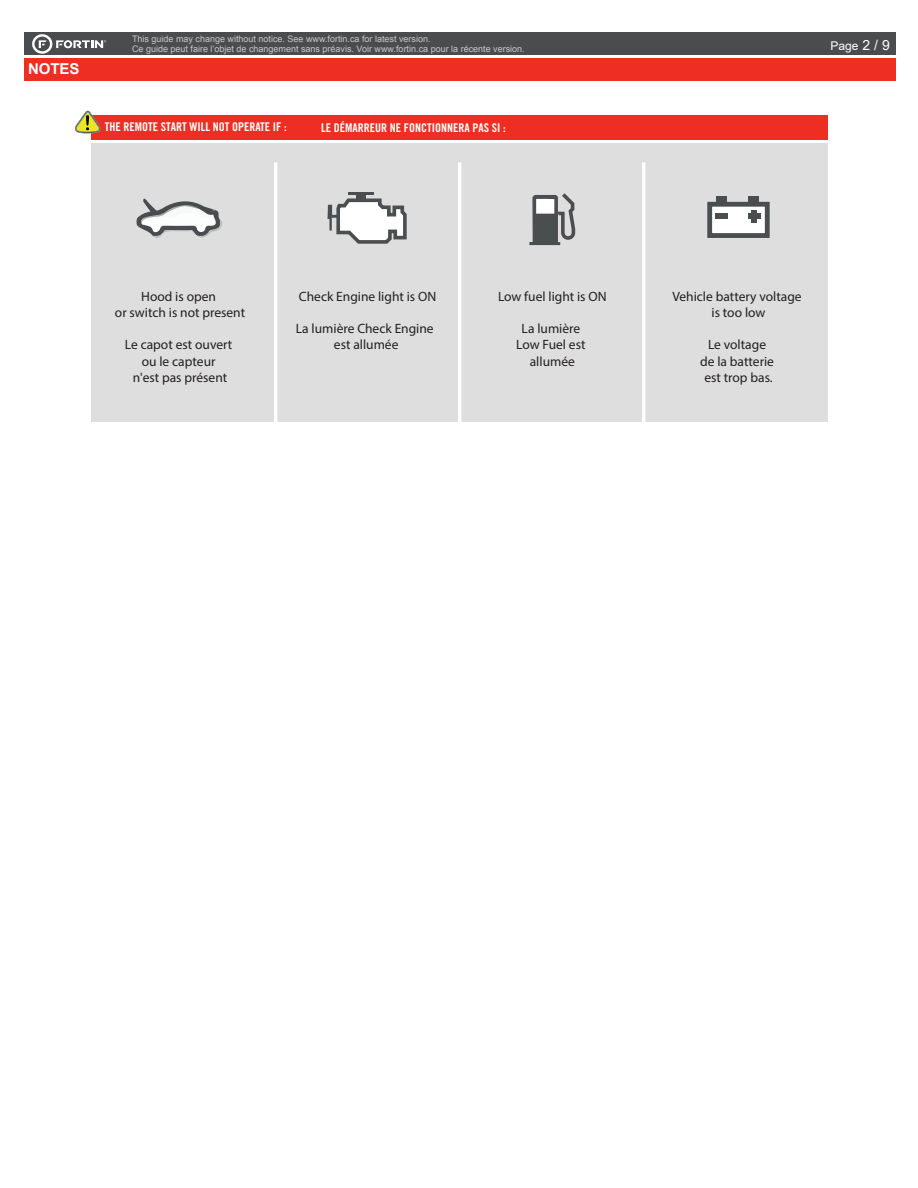
<style>
.page{position:relative;width:918px;height:1188px;background:#fff}
.page>*{position:absolute;margin:0;border:0;box-sizing:border-box;transform-origin:0 0}
.t1{font:700 15px "Arial";letter-spacing:-.005em;color:#fff}
.t2{font:13.5px/16.2px "Myriad Pro";color:#231f20;text-align:center}
.t3{font:12px "Trade Gothic LT Std Bd Cn 20";color:#fff}
.t4{font:12px "Arial";color:#fff}
.t5{font:9px/9.8px "Arial";color:#c7c8ca}
.s1{font-size:13.95px}
</style>
<div class="page">
<div style="left:91px;top:143px;width:737px;height:278px;background:#dddedd"></div>
<hr style="left:274px;top:162px;width:3px;height:277px;background:#fff">
<hr style="left:458px;top:162px;width:3px;height:277px;background:#fff">
<hr style="left:642px;top:162px;width:3px;height:277px;background:#fff">
<div style="left:91px;top:115px;width:737px;height:24px;background:#ee2e22"></div>
<svg style="left:136px;top:198px;width:86px;height:40px"></svg>
<div style="left:710px;top:204px;width:57px;height:32px;background:#fff"></div>
<div style="left:707px;top:202px;width:63px;height:36px;border:5px solid #4b4e4f"></div>
<div style="left:717px;top:197px;width:10px;height:7px;background:#4b4e4f"></div>
<div style="left:748px;top:197px;width:11px;height:7px;background:#4b4e4f"></div>
<div style="left:715px;top:214px;width:13px;height:5px;background:#4b4e4f"></div>
<div style="left:748px;top:214px;width:13px;height:5px;background:#4b4e4f"></div>
<div style="left:752px;top:210px;width:5px;height:12px;background:#4b4e4f"></div>
<svg style="left:328px;top:197px;width:79px;height:47px"></svg>
<hr style="left:349px;top:193px;width:25px;height:2px;background:#4b4e4f">
<div style="left:357px;top:193px;width:9px;height:7px;background:#4b4e4f"></div>
<svg style="left:529px;top:193px;width:46px;height:52px"></svg>
<svg style="left:75px;top:111px;width:25px;height:23px"></svg>
<div style="left:24px;top:33px;width:872px;height:22px;background:#4b4c4d"></div>
<div style="left:24px;top:58px;width:872px;height:23px;background:#ee2e22"></div>
<svg style="left:32px;top:34px;width:74px;height:20px"></svg>
<p class="t1" style="left:28px;top:58px;width:53px">NOTES</p>
<p class="t5" style="left:132px;top:34px;width:394px">This guide may change without notice. See www.fortin.ca for latest version.<br>Ce guide peut faire l’objet de changement sans préavis. Voir www.fortin.ca pour la récente version.</p>
<p class="t3" style="left:105px;top:120px;width:183px">THE REMOTE START WILL NOT OPERATE IF :</p>
<p class="t3" style="left:321px;top:120px;width:186px">LE DÉMARREUR NE FONCTIONNERA PAS SI :</p>
<p class="t2" style="left:115px;top:288px;width:132px">Hood is open<br>or switch is not present</p>
<p class="t2" style="left:125px;top:336px;width:109px">Le capot est ouvert ou le capteur<br>n'est pas présent</p>
<p class="t2" style="left:299px;top:288px;width:139px">Check Engine light is ON</p>
<p class="t2" style="left:296px;top:320px;width:139px">La lumière Check Engine est allumée</p>
<p class="t2" style="left:498px;top:288px;width:110px">Low fuel light is ON</p>
<p class="t2" style="left:516px;top:320px;width:71px">La lumière<br>Low Fuel est allumée</p>
<p class="t4" style="left:831px;top:38px;width:61px">Page <span class="s1">2 / 9</span></p>
<p class="t2" style="left:672px;top:288px;width:131px">Vehicle battery voltage is too low</p>
<p class="t2" style="left:700px;top:336px;width:75px">Le voltage de la batterie est trop bas.</p>
</div>
